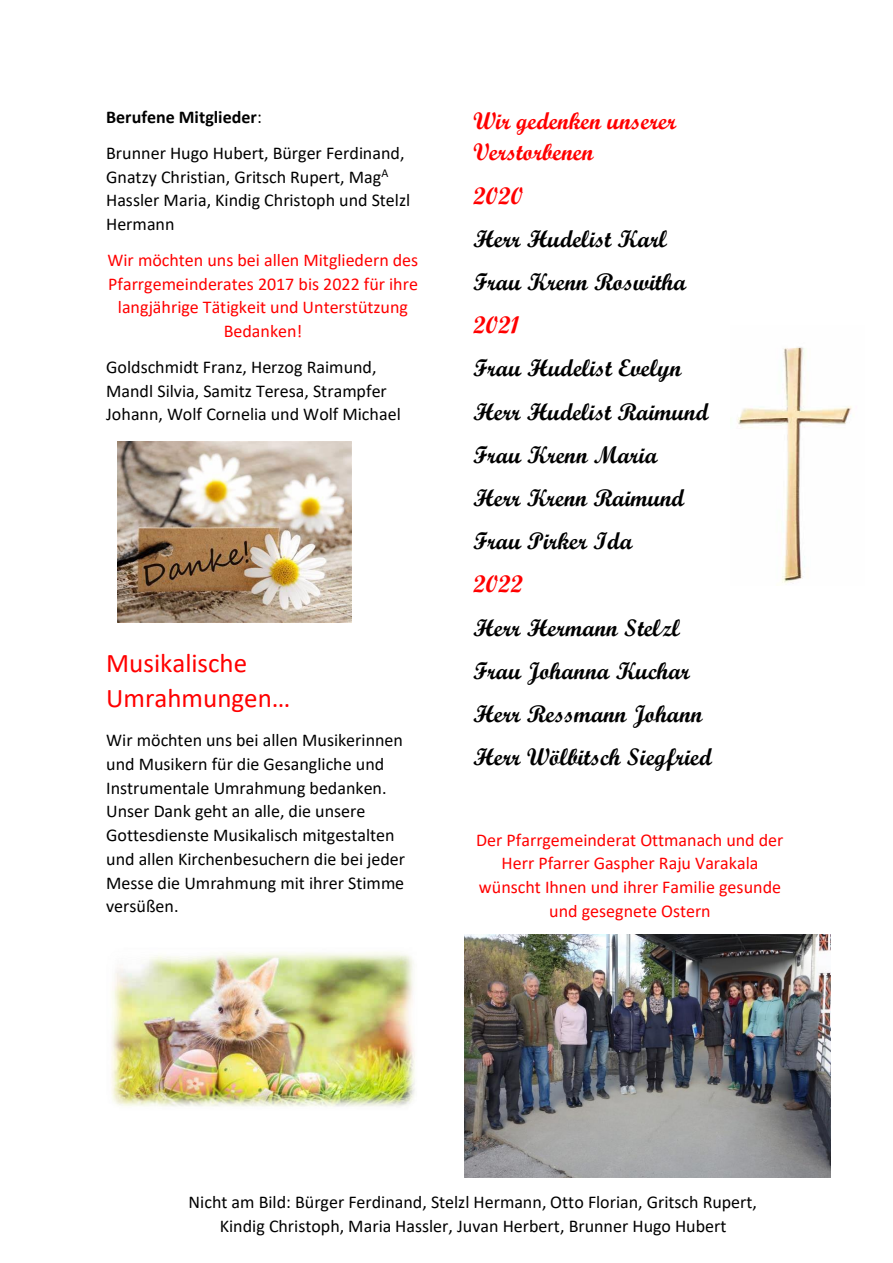
<style>
.page{position:relative;width:893px;height:1263px;background:#fff}
.page>*{position:absolute;margin:0;border:0;box-sizing:border-box;transform-origin:0 0}
.t1{font:27px/35.2px "Calibri";color:#f00}
.t2{font:24px/43.2px "Script MT Bold";color:#000}
.t3{font:24px/31.3px "Script MT Bold";color:#f00}
.t4{font:18px/23.7px "Calibri";color:#000}
.t5{font:18px/23.7px "Calibri";color:#f00;text-align:center}
.s1{font-weight:700}
</style>
<div class="page">
<img style="left:730px;top:347px;width:122px;height:236px">
<img style="left:118px;top:442px;width:233px;height:180px">
<img style="left:111px;top:952px;width:304px;height:155px">
<img style="left:464px;top:934px;width:366px;height:243px">
<p class="t4" style="left:106px;top:99px;width:300px;line-height:35.8px"><span class="s1">Berufene Mitglieder</span>:<br>Brunner Hugo Hubert, Bürger Ferdinand,</p>
<p class="t4" style="left:106px;top:165px;width:306px">Gnatzy Christian, Gritsch Rupert, Mag<sup>A<br></sup>Hassler Maria, Kindig Christoph und Stelzl<br>Hermann</p>
<p class="t5" style="left:107px;top:248px;width:312px">Wir möchten uns bei allen Mitgliedern des Pfarrgemeinderates 2017 bis 2022 für ihre langjährige Tätigkeit und Unterstützung Bedanken!</p>
<p class="t4" style="left:106px;top:355px;width:296px">Goldschmidt Franz, Herzog Raimund,<br>Mandl Silvia, Samitz Teresa, Strampfer<br>Johann, Wolf Cornelia und Wolf Michael</p>
<h1 class="t1" style="left:106px;top:645px;width:186px">Musikalische<br>Umrahmungen…</h1>
<p class="t4" style="left:106px;top:728px;width:300px">Wir möchten uns bei allen Musikerinnen und Musikern für die Gesangliche und Instrumentale Umrahmung bedanken.<br>Unser Dank geht an alle, die unsere Gottesdienste Musikalisch mitgestalten und allen Kirchenbesuchern die bei jeder Messe die Umrahmung mit ihrer Stimme versüßen.</p>
<h2 class="t3" style="left:473px;top:105px;width:204px">Wir gedenken unserer<br>Verstorbenen</h2>
<h2 class="t3" style="left:473px;top:180px;width:51px">2020</h2>
<h2 class="t2" style="left:473px;top:217px;width:215px">Herr Hudelist Karl<br>Frau Krenn Roswitha</h2>
<h2 class="t3" style="left:473px;top:309px;width:48px">2021</h2>
<h2 class="t2" style="left:473px;top:346px;width:237px">Frau Hudelist Evelyn<br>Herr Hudelist Raimund<br>Frau Krenn Maria<br>Herr Krenn Raimund<br>Frau Pirker Ida</h2>
<h2 class="t3" style="left:473px;top:568px;width:51px">2022</h2>
<h2 class="t2" style="left:473px;top:606px;width:240px">Herr Hermann Stelzl<br>Frau Johanna Kuchar<br>Herr Ressmann Johann<br>Herr Wölbitsch Siegfried</h2>
<p class="t5" style="left:476px;top:827px;width:309px">Der Pfarrgemeinderat Ottmanach und der Herr Pfarrer Gaspher Raju Varakala wünscht Ihnen und ihrer Familie gesunde und gesegnete Ostern</p>
<p class="t4" style="left:189px;top:1189px;width:570px;text-align:center">Nicht am Bild: Bürger Ferdinand, Stelzl Hermann, Otto Florian, Gritsch Rupert,<br>Kindig Christoph, Maria Hassler, Juvan Herbert, Brunner Hugo Hubert</p>
</div>
